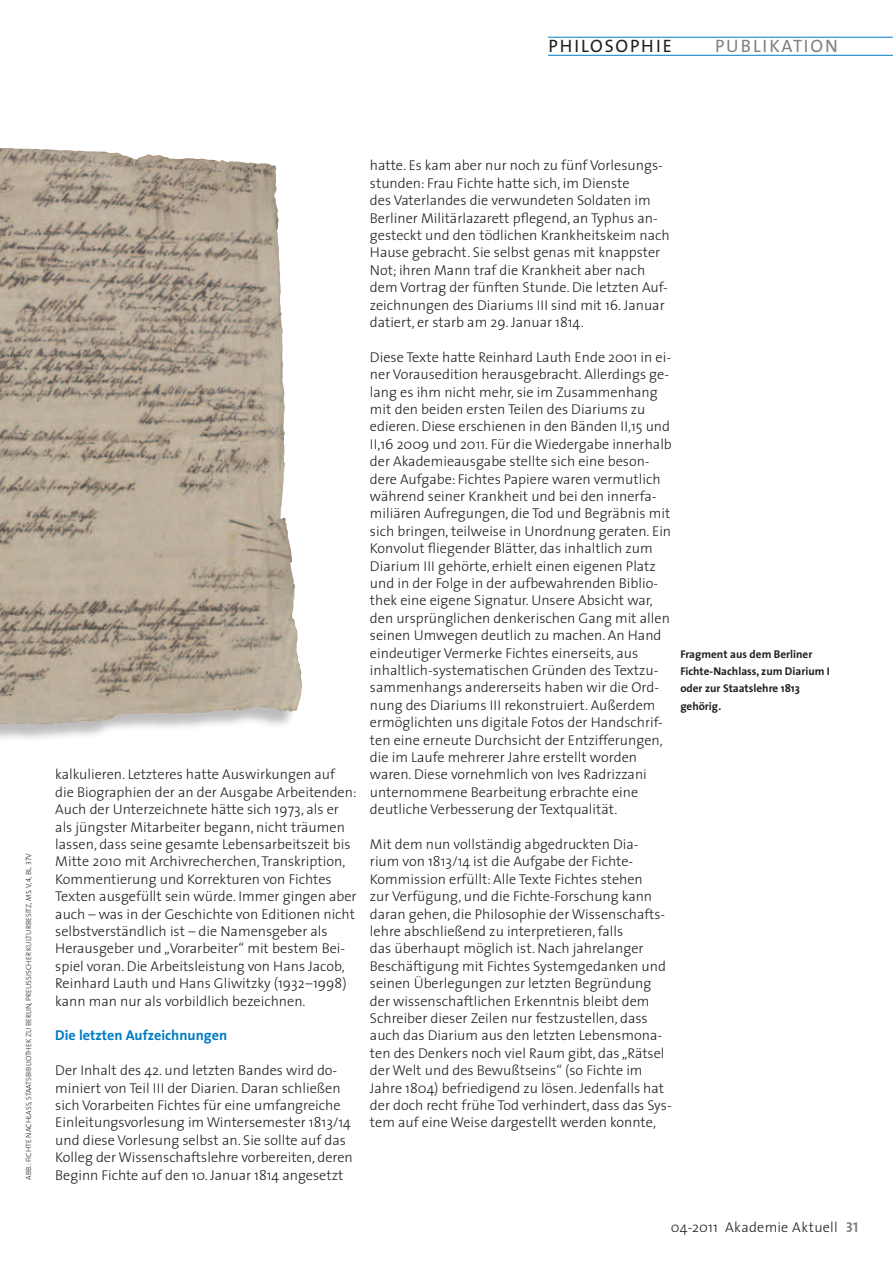
<style>
.page{position:relative;width:893px;height:1263px;background:#fff}
.page>*{position:absolute;margin:0;border:0;box-sizing:border-box;transform-origin:0 0}
.t1{font:18px "The Sans";letter-spacing:.1em;color:#231f20}
.t2{font:18px "The Sans";letter-spacing:.1em;color:#808285}
.t3{font:300 14.25px/17.4px "The Sans";color:#231f20}
.t4{font:700 14.25px "The Sans";color:#007cc2}
.t5{font:300 14.25px "The Sans";letter-spacing:.02em;color:#231f20}
.t6{font:700 11.25px/17.4px "The Sans";color:#231f20}
.t7{font:7.5px "The Sans Light Caps";color:#231f20}
.s1{font-family:"The Sans Bold Caps";font-weight:400;color:#808285}
</style>
<div class="page">
<div style="left:0;top:147px;width:299px;height:602px;background:#231f20;opacity:.3"></div>
<img style="left:0;top:148px;width:302px;height:577px">
<hr style="left:548px;top:55px;width:345px;height:1px;background:#007cc2">
<hr style="left:548px;top:37px;width:345px;height:1px;background:#007cc2">
<p class="t1" style="left:548px;top:31px;width:125px">PHILOSOPHIE</p>
<p class="t2" style="left:715px;top:31px;width:124px">PUBLIKATION</p>
<p class="t7" style="left:22px;top:1180px;width:328px;rotate:-90deg">Abb.: Fichte NachlaSS, Staatsb ib liothek zu Berlin, PreuSSischer Kulturb esitz, Ms. V,4, Bl. 37v</p>
<p class="t3" style="left:55px;top:765px;width:303px">kalkulieren. Letzteres hatte Auswirkungen auf die Biographien der an der Ausgabe Arbeitenden:<br>Auch der Unterzeichnete hätte sich 1973, als er als jüngster Mitarbeiter begann, nicht träumen lassen, dass seine gesamte Lebensarbeitszeit bis Mitte 2010 mit Archivrecherchen, Transkription, Kommentierung und Korrekturen von Fichtes Texten ausgefüllt sein würde. Immer gingen aber auch – was in der Geschichte von Editionen nicht selbstverständlich ist – die Namensgeber als Herausgeber und „Vorarbeiter“ mit bestem Bei&shy;spiel voran. Die Arbeitsleistung von Hans Jacob, Reinhard Lauth und Hans Gliwitzky (1932–1998) kann man nur als vorbildlich bezeichnen.</p>
<p class="t4" style="left:55px;top:1024px;width:173px">Die letzten Aufzeichnungen</p>
<p class="t3" style="left:55px;top:1061px;width:299px">Der Inhalt des 42. und letzten Bandes wird do&shy;miniert von Teil III der Diarien. Daran schließen sich Vorarbeiten Fichtes für eine umfangreiche Einleitungsvorlesung im Wintersemester 1813/14 und diese Vorlesung selbst an. Sie sollte auf das Kolleg der Wissenschaftslehre vorbereiten, deren Beginn Fichte auf den 10. Januar 1814 angesetzt</p>
<p class="t3" style="left:370px;top:156px;width:301px">hatte. Es kam aber nur noch zu fünf Vorlesungs&shy;stunden: Frau Fichte hatte sich, im Dienste<br>des Vaterlandes die verwundeten Soldaten im Berliner Militärlazarett pflegend, an Typhus an&shy;gesteckt und den tödlichen Krankheitskeim nach Hause gebracht. Sie selbst genas mit knappster Not; ihren Mann traf die Krankheit aber nach dem Vortrag der fünften Stunde. Die letzten Auf&shy;zeichnungen des Diariums III sind mit 16. Januar datiert, er starb am 29. Januar 1814.</p>
<p class="t3" style="left:370px;top:348px;width:303px">Diese Texte hatte Reinhard Lauth Ende 2001 in ei&shy;ner Vorausedition herausgebracht. Allerdings ge&shy;lang es ihm nicht mehr, sie im Zusammenhang mit den beiden ersten Teilen des Diariums zu edieren. Diese erschienen in den Bänden II,15 und II,16 2009 und 2011. Für die Wiedergabe innerhalb der Akademieausgabe stellte sich eine beson&shy;dere Aufgabe: Fichtes Papiere waren vermutlich während seiner Krankheit und bei den innerfa&shy;miliären Aufregungen, die Tod und Begräbnis mit sich bringen, teilweise in Unordnung geraten. Ein Konvolut fliegender Blätter, das inhaltlich zum Diarium III gehörte, erhielt einen eigenen Platz und in der Folge in der aufbewahrenden Biblio&shy;thek eine eigene Signatur. Unsere Absicht war, den ursprünglichen denkerischen Gang mit allen seinen Umwegen deutlich zu machen. An Hand eindeutiger Vermerke Fichtes einerseits, aus inhaltlich-systematischen Gründen des Textzu&shy;sammenhangs andererseits haben wir die Ord&shy;nung des Diariums III rekonstruiert. Außerdem ermöglichten uns digitale Fotos der Handschrif&shy;ten eine erneute Durchsicht der Entzifferungen, die im Laufe mehrerer Jahre erstellt worden waren. Diese vornehmlich von Ives Radrizzani unternommene Bearbeitung erbrachte eine deutliche Verbesserung der Textqualität.</p>
<p class="t3" style="left:370px;top:835px;width:303px">Mit dem nun vollständig abgedruckten Dia&shy;rium von 1813/14 ist die Aufgabe der Fichte-Kommission erfüllt: Alle Texte Fichtes stehen<br>zur Verfügung, und die Fichte-Forschung kann daran gehen, die Philosophie der Wissenschafts&shy;lehre abschließend zu interpretieren, falls<br>das überhaupt möglich ist. Nach jahrelanger Beschäftigung mit Fichtes Systemgedanken und seinen Überlegungen zur letzten Begründung der wissenschaftlichen Erkenntnis bleibt dem Schreiber dieser Zeilen nur festzustellen, dass auch das Diarium aus den letzten Lebensmona&shy;ten des Denkers noch viel Raum gibt, das „Rätsel der Welt und des Bewußtseins“ (so Fichte im Jahre 1804) befriedigend zu lösen. Jedenfalls hat der doch recht frühe Tod verhindert, dass das Sys&shy;tem auf eine Weise dargestellt werden konnte,</p>
<p class="t6" style="left:680px;top:645px;width:151px">Fragment aus dem Berliner<br>Fichte-Nachlass, zum Diarium I oder zur Staatslehre 1813 gehörig.</p>
<p class="t5" style="left:671px;top:1215px;width:189px">04-2011 Akademie Aktuell <span class="s1">31</span></p>
</div>
